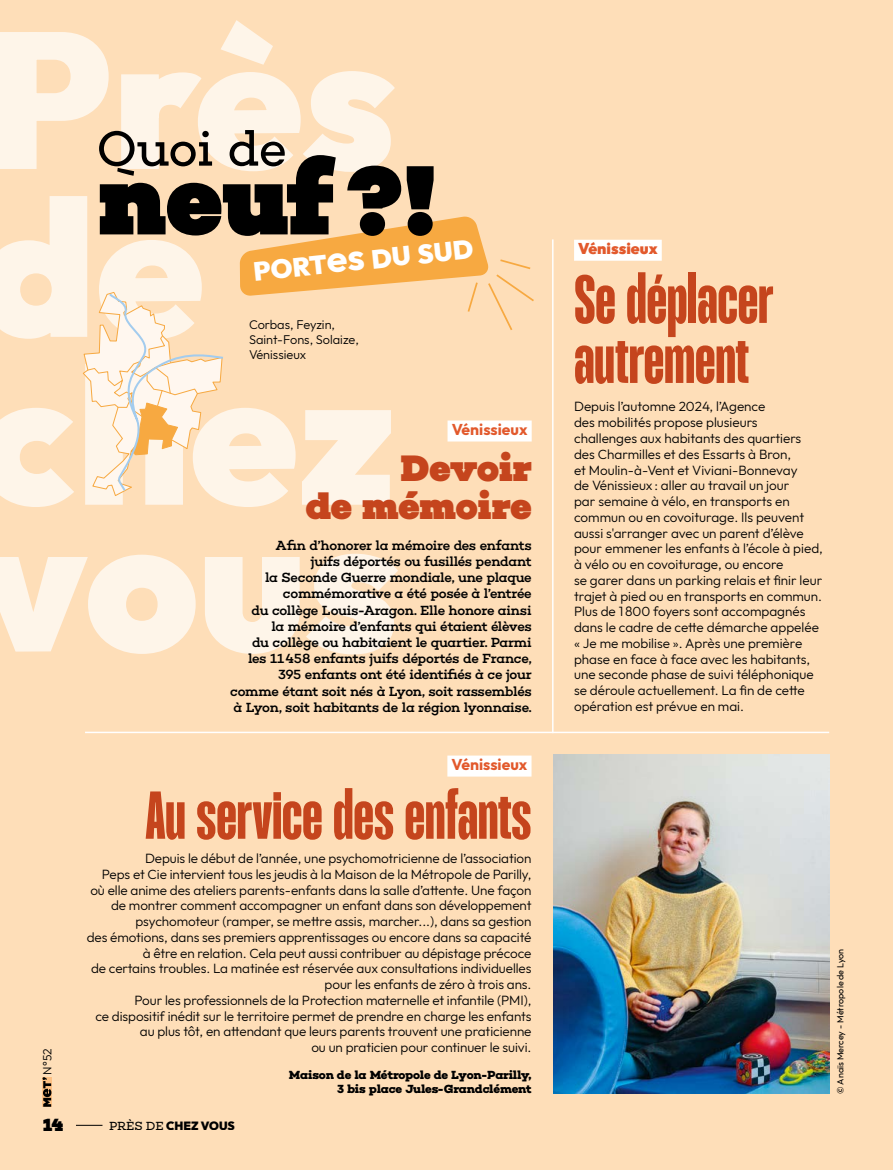
<style>
.page{position:relative;width:893px;height:1170px;background:#fff}
.page>*{position:absolute;margin:0;border:0;box-sizing:border-box;transform-origin:0 0}
.meT_QUOI-DE-NEUF{font:900 100.2px "Choplin";color:#000}
.Titre-Art_Secondaire-Mango_PDCV_MeT{font:700 67.5px/60px "Mango Grotesque";color:#c5451d}
.meT_QUOI-DE-NEUF-2{font:50.1px "Choplin";letter-spacing:-.02em;color:#000}
.Titre-Art_Secondaire-Choplin_PDCV_MeT{font:900 37.5px/37.5px "Choplin";letter-spacing:-.005em;color:#c5451d;text-align:right}
.t1{font:900 26.55px "Outfit";color:#fff}
.t2{font:900 18px "Choplin";color:#000}
.Villes_PDCV_MeT{font:700 15.75px "Outfit";color:#e2592c}
.Villes_PDCV_MeT-2{font:900 15.75px "Outfit";color:#e2592c}
.Courant_MeT{font:300 13.5px/15.8px "Outfit";letter-spacing:-.005em;color:#000;text-align:right}
.Courant-Choplin_PDCV_MeT{font:500 13.5px/16.2px "Choplin";letter-spacing:-.025em;color:#000;text-align:right}
.t3{font:300 12.75px/15px "Outfit";color:#000}
.Dates-et-infos_PDCV_MeT{font:700 12px/14.2px "Choplin";letter-spacing:-.015em;color:#000;text-align:right}
.t4{font:900 12px "Outfit";color:#000}
.t5{font:300 12px "Outfit";color:#000}
.t6{font:9px "Outfit";color:#000}
.s1{font-weight:700;font-size:37.95px}
.s2{font-family:"Choplin";font-weight:400}
</style>
<div class="page">
<div style="left:0;top:0;width:892px;height:1169px;background:#fedeb8"></div>
<svg style="left:0;top:553px;width:398px;height:101px"></svg>
<svg style="left:3px;top:408px;width:388px;height:99px;fill:#fef5e9"></svg>
<svg style="left:0;top:20px;width:395px;height:152px"></svg>
<svg style="left:0;top:196px;width:225px;height:301px"></svg>
<svg style="left:240px;top:216px;width:294px;height:114px"></svg>
<hr style="left:552px;top:239px;width:2px;height:494px;background:#fff">
<div style="left:447px;top:755px;width:84px;height:21px;background:#fff"></div>
<div style="left:574px;top:240px;width:88px;height:21px;background:#fff"></div>
<hr style="left:85px;top:731px;width:744px;height:2px;background:#fff">
<img style="left:554px;top:754px;width:275px;height:339px">
<div style="left:448px;top:420px;width:84px;height:21px;background:#fff"></div>
<svg style="left:76px;top:1124px;width:26px;height:1px"></svg>
<svg style="left:43px;top:1077px;width:8px;height:29px"></svg>
<h1 class="meT_QUOI-DE-NEUF-2" style="left:97px;top:119px;width:192px">Quoi de</h1>
<h1 class="meT_QUOI-DE-NEUF" style="left:96px;top:139px;width:342px">neuf?!</h1>
<p class="t1" style="left:252px;top:254px;width:222px;rotate:-6deg">port<span class="s1">es</span> du sud</p>
<p class="t3" style="left:249px;top:317px;width:111px">Corbas, Feyzin,<br>Saint-Fons, Solaize,<br>Vénissieux</p>
<p class="t5" style="left:40px;top:1074px;width:28px;rotate:-90deg">N°52</p>
<h2 class="Villes_PDCV_MeT" style="left:452px;top:419px;width:77px">Vénissieux</h2>
<h3 class="Titre-Art_Secondaire-Choplin_PDCV_MeT" style="left:306px;top:449px;width:227px">Devoir<br>de mémoire</h3>
<p class="Courant-Choplin_PDCV_MeT" style="left:230px;top:537px;width:303px">Afin d’honorer la mémoire des enfants<br>juifs déportés ou fusillés pendant<br>la Seconde Guerre mondiale, une plaque commémorative a été posée à l’entrée<br>du collège Louis-Aragon. Elle honore ainsi<br>la mémoire d’enfants qui étaient élèves<br>du collège ou habitaient le quartier. Parmi<br>les 11458 enfants juifs déportés de France, 395 enfants ont été identifiés à ce jour comme étant soit nés à Lyon, soit rassemblés à Lyon, soit habitants de la région lyonnaise.</p>
<h2 class="Villes_PDCV_MeT" style="left:452px;top:754px;width:77px">Vénissieux</h2>
<h3 class="Titre-Art_Secondaire-Mango_PDCV_MeT" style="left:145px;top:788px;width:388px">Au service des enfants</h3>
<p class="Courant_MeT" style="left:87px;top:850px;width:446px">Depuis le début de l’année, une psychomotricienne de l’association<br>Peps et Cie intervient tous les jeudis à la Maison de la Métropole de Parilly, où elle anime des ateliers parents-enfants dans la salle d’attente. Une façon de montrer comment accompagner un enfant dans son développement psychomoteur (ramper, se mettre assis, marcher...), dans sa gestion<br>des émotions, dans ses premiers apprentissages ou encore dans sa capacité à être en relation. Cela peut aussi contribuer au dépistage précoce<br>de certains troubles. La matinée est réservée aux consultations individuelles pour les enfants de zéro à trois ans.<br>Pour les professionnels de la Protection maternelle et infantile (PMI),<br>ce dispositif inédit sur le territoire permet de prendre en charge les enfants au plus tôt, en attendant que leurs parents trouvent une praticienne<br>ou un praticien pour continuer le suivi.</p>
<p class="Dates-et-infos_PDCV_MeT" style="left:289px;top:1067px;width:244px">Maison de la Métropole de Lyon-Parilly,<br>3 bis place Jules-Grandclément</p>
<h3 class="t2" style="left:43px;top:1113px;width:23px">14</h3>
<p class="t4" style="left:109px;top:1117px;width:127px"><span class="s2">PRÈS DE</span> CHEZ VOUS</p>
<h2 class="Villes_PDCV_MeT-2" style="left:578px;top:238px;width:81px">Vénissieux</h2>
<h3 class="Titre-Art_Secondaire-Mango_PDCV_MeT" style="left:574px;top:273px;width:201px">Se déplacer autrement</h3>
<p class="Courant_MeT" style="left:574px;top:399px;width:250px;text-align:left">Depuis l’automne 2024, l’Agence<br>des mobilités propose plusieurs challenges aux habitants des quartiers des Charmilles et des Essarts à Bron,<br>et Moulin-à-Vent et Viviani‑Bonnevay<br>de Vénissieux : aller au travail un jour<br>par semaine à vélo, en transports en commun ou en covoiturage. Ils peuvent aussi s'arranger avec un parent d’élève pour emmener les enfants à l’école à pied, à vélo ou en covoiturage, ou encore<br>se garer dans un parking relais et finir leur trajet à pied ou en transports en commun.<br>Plus de 1800 foyers sont accompagnés dans le cadre de cette démarche appelée « Je me mobilise ». Après une première phase en face à face avec les habitants, une seconde phase de suivi téléphonique se déroule actuellement. La fin de cette opération est prévue en mai.</p>
<p class="t6" style="left:835px;top:1093px;width:146px;rotate:-90deg">© Anaïs Mercey - Métropole de Lyon</p>
</div>
